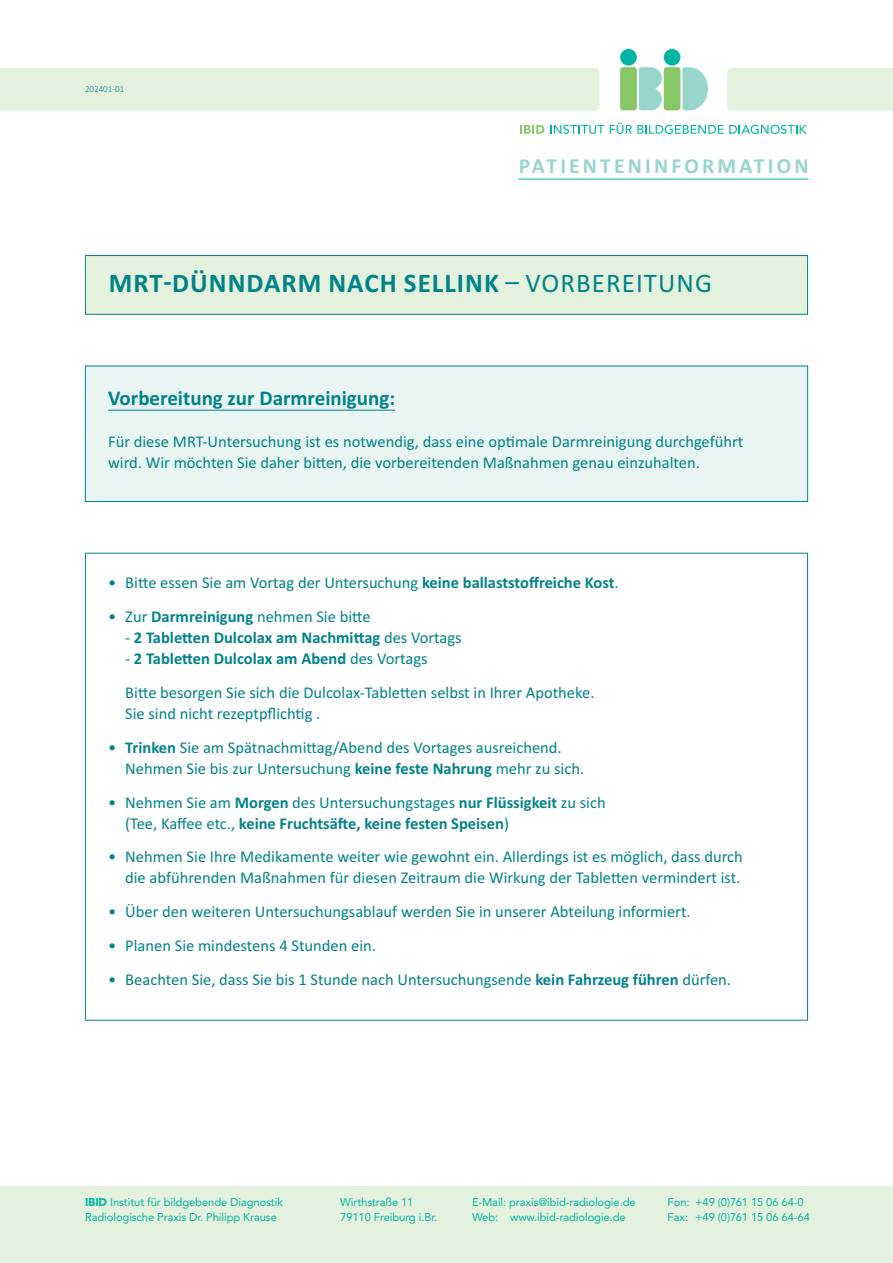
<style>
.page{position:relative;width:893px;height:1263px;background:#fff}
.page>*{position:absolute;margin:0;border:0;box-sizing:border-box;transform-origin:0 0}
.t1{font:700 27px "Calibri";letter-spacing:.04em;color:#00828a}
.t2{font:700 21.45px "Calibri";letter-spacing:.15em;color:#97d5cd}
.t3{font:700 21px "Calibri";color:#00828a}
.t4{font:16.5px/21px "Calibri";color:#00828a}
.t5{font:700 16.5px/21px "Calibri";color:#00828a}
.t6{font:11.25px/15px "Avenir";letter-spacing:-.01em;color:#00b5a4}
.t7{font:300 9px "Calibri";color:#00828a}
.s1{font-weight:400}
.s2{font-weight:700}
.s3{font-weight:900}
</style>
<div class="page">
<div style="left:0;top:1186px;width:893px;height:77px;background:#e4f1dc"></div>
<svg style="left:639px;top:67px;width:23px;height:43px"></svg>
<div style="left:620px;top:67px;width:17px;height:43px;background:#87c765;border-radius:3px"></div>
<div style="left:664px;top:67px;width:16px;height:43px;background:#87c765;border-radius:3px"></div>
<div style="left:620px;top:49px;width:17px;height:17px;background:#00b5a4;border-radius:50%"></div>
<div style="left:664px;top:49px;width:16px;height:17px;background:#00b5a4;border-radius:50%"></div>
<svg style="left:682px;top:67px;width:26px;height:43px"></svg>
<svg style="left:520px;top:125px;width:24px;height:9px"></svg>
<svg style="left:550px;top:125px;width:54px;height:9px"></svg>
<svg style="left:610px;top:123px;width:197px;height:11px"></svg>
<div style="left:0;top:68px;width:600px;height:43px;background:#e4f1dc"></div>
<div style="left:727px;top:68px;width:166px;height:43px;background:#e4f1dc"></div>
<div style="left:86px;top:256px;width:721px;height:58px;background:#e4f1dc"></div>
<div style="left:85px;top:255px;width:723px;height:60px;border:1px solid #00828a"></div>
<hr style="left:519px;top:179px;width:289px;height:1px;background:#00b5a4">
<div style="left:86px;top:366px;width:721px;height:135px;background:#e9f5f3"></div>
<div style="left:85px;top:366px;width:723px;height:136px;border:1px solid #00828a"></div>
<hr style="left:108px;top:410px;width:287px;height:1px;background:#00828a">
<p class="t7" style="left:85px;top:83px;width:41px">202401-01</p>
<p class="t2" style="left:519px;top:159px;width:291px">PATIENTENINFORMATION</p>
<p class="t1" style="left:109px;top:273px;width:605px">MRT-DÜNNDARM NACH SELLINK <span class="s1">– VORBEREITUNG</span></p>
<p class="t3" style="left:108px;top:390px;width:289px">Vorbereitung zur Darmreinigung:</p>
<p class="t4" style="left:108px;top:432px;width:637px">Für diese MRT‐Untersuchung ist es notwendig, dass eine optimale Darmreinigung durchgeführt wird. Wir möchten Sie daher bitten, die vorbereitenden Maßnahmen genau einzuhalten.</p>
<p class="t4" style="left:108px;top:574px;width:512px">• Bitte essen Sie am Vortag der Untersuchung <span class="s2">keine ballaststoffreiche Kost</span>.</p>
<p class="t5" style="left:125px;top:608px;width:338px;text-indent:-17px"><span class="s1">• Zur</span> Darmreinigung <span class="s1">nehmen Sie bitte<br>‐</span> 2 Tabletten Dulcolax am Nachmittag <span class="s1">des Vortags ‐</span> 2 Tabletten Dulcolax am Abend <span class="s1">des Vortags</span></p>
<p class="t4" style="left:125px;top:683px;width:471px">Bitte besorgen Sie sich die Dulcolax‐Tabletten selbst in Ihrer Apotheke.<br>Sie sind nicht rezeptpflichtig .</p>
<p class="t4" style="left:125px;top:738px;width:460px;text-indent:-17px">• <span class="s2">Trinken</span> Sie am Spätnachmittag/Abend des Vortages ausreichend.<br>Nehmen Sie bis zur Untersuchung <span class="s2">keine feste Nahrung</span> mehr zu sich.</p>
<p class="t4" style="left:125px;top:793px;width:482px;text-indent:-17px">• Nehmen Sie am <span class="s2">Morgen</span> des Untersuchungstages <span class="s2">nur Flüssigkeit</span> zu sich (Tee, Kaffee etc., <span class="s2">keine Fruchtsäfte, keine festen Speisen</span>)</p>
<p class="t4" style="left:108px;top:848px;width:636px;text-align:right">• Nehmen Sie Ihre Medikamente weiter wie gewohnt ein. Allerdings ist es möglich, dass durch die abführenden Maßnahmen für diesen Zeitraum die Wirkung der Tabletten vermindert ist.</p>
<p class="t4" style="left:108px;top:902px;width:584px">• Über den weiteren Untersuchungsablauf werden Sie in unserer Abteilung informiert.</p>
<p class="t4" style="left:108px;top:936px;width:269px">• Planen Sie mindestens 4 Stunden ein.</p>
<p class="t4" style="left:108px;top:970px;width:624px">• Beachten Sie, dass Sie bis 1 Stunde nach Untersuchungsende <span class="s2">kein Fahrzeug führen</span> dürfen.</p>
<p class="t6" style="left:85px;top:1196px;width:199px"><span class="s3">IBID</span> Institut für bildgebende Diagnostik<br>Radiologische Praxis Dr. Philipp Krause</p>
<p class="t6" style="left:340px;top:1196px;width:99px">Wirthstraße 11<br>79110 Freiburg i.Br.</p>
<p class="t6" style="left:472px;top:1196px;width:165px">E-Mail: praxis@ibid-radiologie.de<br>Web: www.ibid-radiologie.de</p>
<p class="t6" style="left:668px;top:1196px;width:144px">Fon: +49 (0)761 15 06 64-0<br>Fax: +49 (0)761 15 06 64-64</p>
</div>
